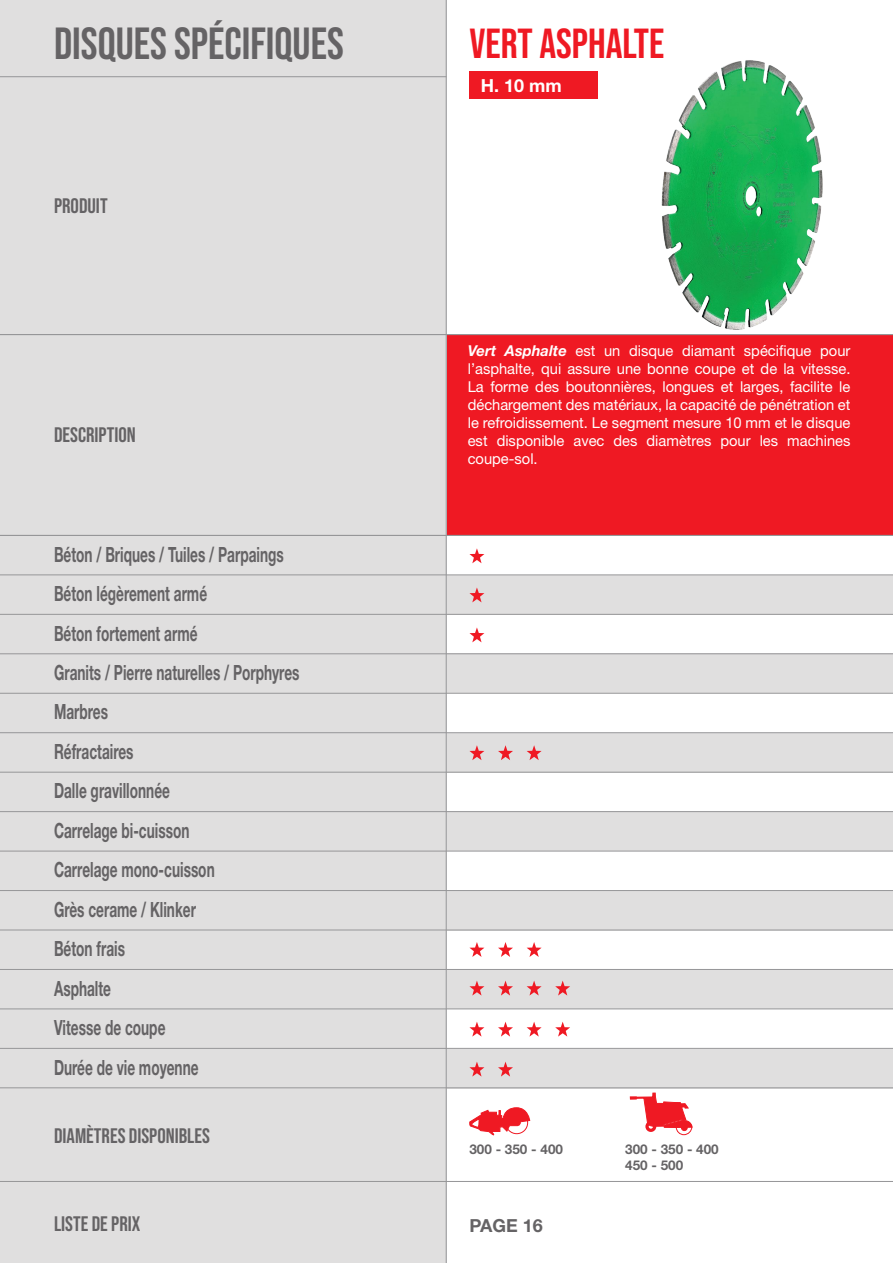
<style>
.page{position:relative;width:893px;height:1263px;background:#fff}
.page>*{position:absolute;margin:0;border:0;box-sizing:border-box;transform-origin:0 0}
.t1{font:45px "Bebas Neue";color:#656365}
.t2{font:42px "Bebas Neue";color:#ef1923}
.t3{font:700 21px/39.5px "Helvetica Neue LT Std";color:#656365;scale:.65 1}
.t4{font:21px "Bebas Neue";color:#656365}
.t5{font:700 18px "Helvetica Neue LT Std";color:#656365}
.t6{font:700 18px "Helvetica Neue LT Std";color:#fff}
.t7{font:15px/18px "Helvetica Neue LT Std";color:#fff;text-align:justify}
.t8{font:700 13.5px/16.2px "Helvetica Neue LT Std";color:#656365}
.s1{font-weight:700;font-style:italic}
</style>
<div class="page">
<div style="left:0;top:335px;width:893px;height:200px;background:#ef1923"></div>
<div style="left:0;top:733px;width:893px;height:40px;background:#e0dfdf"></div>
<div style="left:0;top:811px;width:893px;height:40px;background:#e0dfdf"></div>
<div style="left:0;top:891px;width:893px;height:40px;background:#e0dfdf"></div>
<div style="left:0;top:969px;width:893px;height:40px;background:#e0dfdf"></div>
<div style="left:0;top:1049px;width:893px;height:39px;background:#e0dfdf"></div>
<div style="left:0;top:653px;width:893px;height:40px;background:#e0dfdf"></div>
<div style="left:0;top:575px;width:893px;height:40px;background:#e0dfdf"></div>
<div style="left:0;top:54px;width:446px;height:1209px;background:#e0dfdf"></div>
<div style="left:0;top:0;width:446px;height:77px;background:#e0dfdf"></div>
<hr style="left:0;top:575px;width:893px;height:1px;background:#969698">
<hr style="left:0;top:614px;width:893px;height:1px;background:#969698">
<hr style="left:0;top:693px;width:893px;height:1px;background:#969698">
<hr style="left:0;top:732px;width:893px;height:1px;background:#969698">
<hr style="left:0;top:772px;width:893px;height:1px;background:#969698">
<hr style="left:0;top:811px;width:893px;height:1px;background:#969698">
<hr style="left:0;top:851px;width:893px;height:1px;background:#969698">
<hr style="left:0;top:890px;width:893px;height:1px;background:#969698">
<hr style="left:0;top:930px;width:893px;height:1px;background:#969698">
<hr style="left:0;top:969px;width:893px;height:1px;background:#969698">
<hr style="left:0;top:1009px;width:893px;height:1px;background:#969698">
<hr style="left:0;top:1087px;width:893px;height:1px;background:#969698">
<hr style="left:0;top:1048px;width:893px;height:1px;background:#969698">
<hr style="left:446px;top:0;width:1px;height:1263px;background:#969698">
<hr style="left:0;top:76px;width:446px;height:1px;background:#969698">
<hr style="left:0;top:1181px;width:893px;height:1px;background:#969698">
<hr style="left:0;top:653px;width:893px;height:1px;background:#969698">
<hr style="left:0;top:334px;width:893px;height:1px;background:#969698">
<hr style="left:0;top:535px;width:893px;height:1px;background:#969698">
<svg style="left:469px;top:1062px;width:15px;height:15px"></svg>
<svg style="left:498px;top:1062px;width:15px;height:15px"></svg>
<div style="left:469px;top:71px;width:129px;height:28px;background:#ef1923"></div>
<svg style="left:469px;top:1022px;width:15px;height:15px"></svg>
<svg style="left:498px;top:1022px;width:15px;height:15px"></svg>
<svg style="left:555px;top:1022px;width:15px;height:15px"></svg>
<svg style="left:527px;top:1022px;width:15px;height:15px"></svg>
<svg style="left:469px;top:548px;width:15px;height:15px"></svg>
<svg style="left:469px;top:587px;width:15px;height:15px"></svg>
<svg style="left:469px;top:627px;width:15px;height:15px"></svg>
<svg style="left:469px;top:745px;width:15px;height:15px"></svg>
<svg style="left:498px;top:745px;width:15px;height:15px"></svg>
<svg style="left:527px;top:745px;width:15px;height:15px"></svg>
<svg style="left:469px;top:942px;width:15px;height:15px"></svg>
<svg style="left:498px;top:942px;width:15px;height:15px"></svg>
<svg style="left:527px;top:942px;width:15px;height:15px"></svg>
<svg style="left:469px;top:981px;width:15px;height:15px"></svg>
<svg style="left:498px;top:981px;width:15px;height:15px"></svg>
<svg style="left:555px;top:981px;width:15px;height:15px"></svg>
<svg style="left:527px;top:981px;width:15px;height:15px"></svg>
<svg style="left:469px;top:1107px;width:61px;height:29px"></svg>
<img style="left:661px;top:60px;width:162px;height:270px">
<svg style="left:630px;top:1092px;width:63px;height:43px"></svg>
<div style="left:681px;top:1124px;width:7px;height:7px;border:1px solid #ef1923;border-radius:50%"></div>
<h1 class="t1" style="left:54px;top:18px;width:291px">DISQUES SPÉCIFIQUES</h1>
<h3 class="t4" style="left:54px;top:194px;width:55px">PRODUIT</h3>
<h3 class="t4" style="left:54px;top:423px;width:83px">DESCRIPTION</h3>
<p class="t3" style="left:54px;top:534px;width:379px">Béton / Briques / Tuiles / Parpaings<br>Béton légèrement armé<br>Béton fortement armé<br>Granits / Pierre naturelles / Porphyres<br>Marbres<br>Réfractaires<br>Dalle gravillonnée<br>Carrelage bi-cuisson<br>Carrelage mono-cuisson<br>Grès cerame / Klinker<br>Béton frais<br>Asphalte<br>Vitesse de coupe<br>Durée de vie moyenne</p>
<h3 class="t4" style="left:54px;top:1123px;width:157px">DIAMÈTRES DISPONIBLES</h3>
<h3 class="t4" style="left:54px;top:1212px;width:88px">LISTE DE PRIX</h3>
<h2 class="t2" style="left:469px;top:20px;width:196px">VERT ASPHALTE</h2>
<p class="t6" style="left:481px;top:74px;width:82px">H. 10 mm</p>
<p class="t7" style="left:468px;top:341px;width:384px"><span class="s1">Vert Asphalte</span> est un disque diamant spécifique pour l’asphalte, qui assure une bonne coupe et de la vitesse.<br>La forme des boutonnières, longues et larges, facilite le déchargement des matériaux, la capacité de pénétration et le refroidissement. Le segment mesure 10 mm et le disque est disponible avec des diamètres pour les machines coupe-sol.</p>
<p class="t8" style="left:469px;top:1141px;width:95px">300 - 350 - 400</p>
<p class="t8" style="left:625px;top:1141px;width:95px">300 - 350 - 400<br>450 - 500</p>
<p class="t5" style="left:469px;top:1214px;width:75px">PAGE 16</p>
</div>
